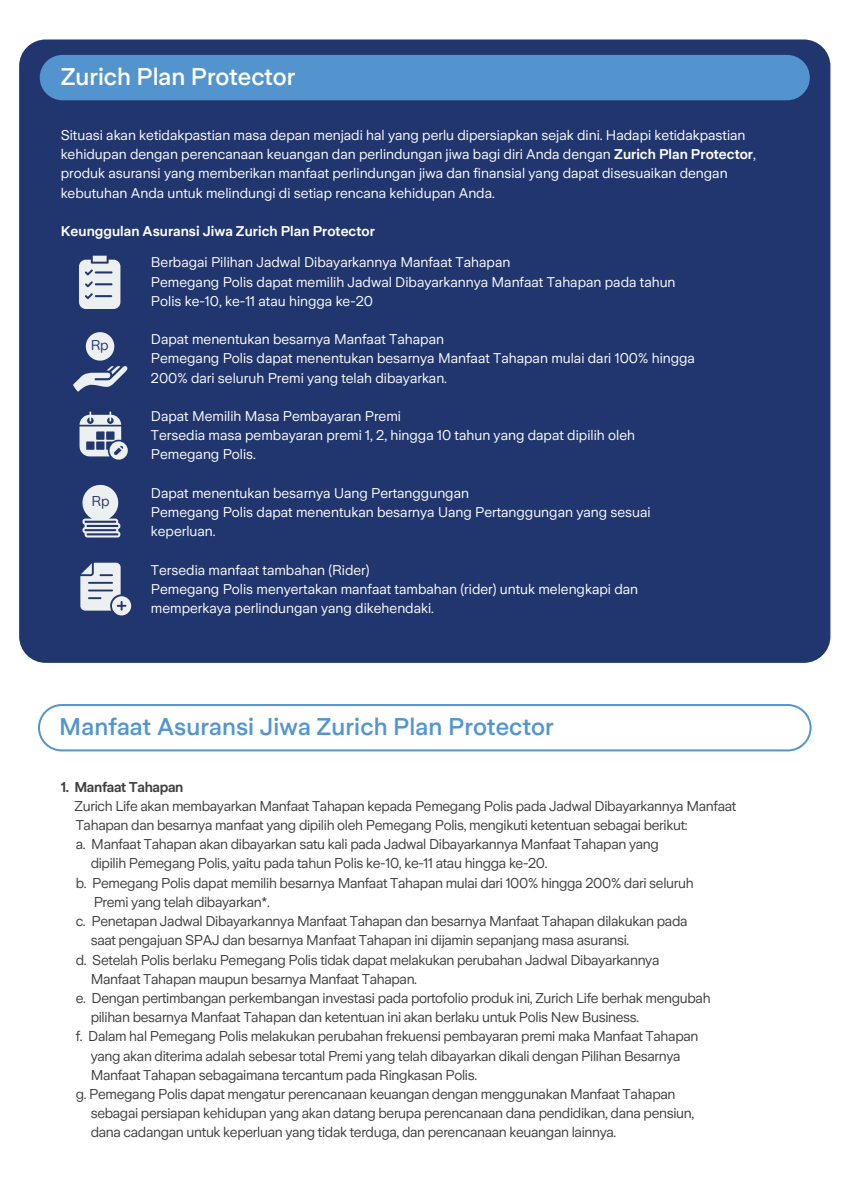
<style>
.page{position:relative;width:851px;height:1191px;background:#fff}
.page>*{position:absolute;margin:0;border:0;box-sizing:border-box;transform-origin:0 0}
.t1{font:500 24px "Zurich Sans";letter-spacing:.005em;color:#5395cf}
.t2{font:500 24px "Zurich Sans";color:#fff}
.t3{font:14.2px "Zurich Sans";letter-spacing:-.025em;color:#3e3e3f}
.t4{font:600 14.2px "Zurich Sans";letter-spacing:-.025em;color:#3e3e3f}
.t5{font:14.2px "Zurich Sans";color:#21366e}
.t6{font:14px/19.2px "Zurich Sans";color:#fff}
.t7{font:600 14px "Zurich Sans";color:#fff}
.s1{font-weight:600}
</style>
<div class="page">
<div style="left:19px;top:39px;width:811px;height:624px;background:#21366e;border-radius:26px"></div>
<div style="left:40px;top:55px;width:769px;height:45px;background:#5394cf;border-radius:23px"></div>
<div style="left:38px;top:704px;width:773px;height:47px;border:2px solid #5395cf;border-radius:23px"></div>
<svg style="left:79px;top:256px;width:41px;height:53px;background:#ccd2dc"></svg>
<svg style="left:79px;top:411px;width:49px;height:48px"></svg>
<svg style="left:80px;top:563px;width:52px;height:53px"></svg>
<svg style="left:73px;top:332px;width:55px;height:60px"></svg>
<div style="left:88px;top:334px;width:24px;height:25px;background:#edf0f1;border-radius:50%"></div>
<svg style="left:82px;top:484px;width:39px;height:53px"></svg>
<div style="left:86px;top:488px;width:30px;height:29px;background:#edf0f1;border-radius:50%"></div>
<h1 class="t2" style="left:61px;top:64px;width:236px">Zurich Plan Protector</h1>
<p class="t6" style="left:61px;top:126px;width:696px">Situasi akan ketidakpastian masa depan menjadi hal yang perlu dipersiapkan sejak dini. Hadapi ketidakpastian kehidupan dengan perencanaan keuangan dan perlindungan jiwa bagi diri Anda dengan <span class="s1">Zurich Plan Protector</span>, produk asuransi yang memberikan manfaat perlindungan jiwa dan finansial yang dapat disesuaikan dengan kebutuhan Anda untuk melindungi di setiap rencana kehidupan Anda.</p>
<p class="t7" style="left:61px;top:223px;width:315px">Keunggulan Asuransi Jiwa Zurich Plan Protector</p>
<p class="t5" style="left:91px;top:337px;width:19px">Rp</p>
<p class="t5" style="left:92px;top:493px;width:19px">Rp</p>
<p class="t6" style="left:151px;top:253px;width:526px">Berbagai Pilihan Jadwal Dibayarkannya Manfaat Tahapan<br>Pemegang Polis dapat memilih Jadwal Dibayarkannya Manfaat Tahapan pada tahun<br>Polis ke-10, ke-11 atau hingga ke-20</p>
<p class="t6" style="left:151px;top:330px;width:545px">Dapat menentukan besarnya Manfaat Tahapan<br>Pemegang Polis dapat menentukan besarnya Manfaat Tahapan mulai dari 100% hingga<br>200% dari seluruh Premi yang telah dibayarkan.</p>
<p class="t6" style="left:151px;top:407px;width:485px">Dapat Memilih Masa Pembayaran Premi<br>Tersedia masa pembayaran premi 1, 2, hingga 10 tahun yang dapat dipilih oleh<br>Pemegang Polis.</p>
<p class="t6" style="left:151px;top:483px;width:501px">Dapat menentukan besarnya Uang Pertanggungan<br>Pemegang Polis dapat menentukan besarnya Uang Pertanggungan yang sesuai keperluan.</p>
<p class="t6" style="left:151px;top:560px;width:488px">Tersedia manfaat tambahan (Rider)<br>Pemegang Polis menyertakan manfaat tambahan (rider) untuk melengkapi dan memperkaya perlindungan yang dikehendaki.</p>
<h1 class="t1" style="left:59px;top:714px;width:496px">Manfaat Asuransi Jiwa Zurich Plan Protector</h1>
<p class="t4" style="left:61px;top:779px;width:124px">1. Manfaat Tahapan</p>
<p class="t3" style="left:75px;top:798px;width:663px">Zurich Life akan membayarkan Manfaat Tahapan kepada Pemegang Polis pada Jadwal Dibayarkannya Manfaat</p>
<p class="t3" style="left:76px;top:817px;width:613px">Tahapan dan besarnya manfaat yang dipilih oleh Pemegang Polis, mengikuti ketentuan sebagai berikut:</p>
<p class="t3" style="left:76px;top:836px;width:584px">a. Manfaat Tahapan akan dibayarkan satu kali pada Jadwal Dibayarkannya Manfaat Tahapan yang</p>
<p class="t3" style="left:91px;top:855px;width:458px">dipilih Pemegang Polis, yaitu pada tahun Polis ke-10, ke-11 atau hingga ke-20.</p>
<p class="t3" style="left:76px;top:875px;width:619px">b. Pemegang Polis dapat memilih besarnya Manfaat Tahapan mulai dari 100% hingga 200% dari seluruh</p>
<p class="t3" style="left:94px;top:894px;width:178px">Premi yang telah dibayarkan*.</p>
<p class="t3" style="left:76px;top:913px;width:613px">c. Penetapan Jadwal Dibayarkannya Manfaat Tahapan dan besarnya Manfaat Tahapan dilakukan pada</p>
<p class="t3" style="left:91px;top:932px;width:540px">saat pengajuan SPAJ dan besarnya Manfaat Tahapan ini dijamin sepanjang masa asuransi.</p>
<p class="t3" style="left:76px;top:952px;width:585px">d. Setelah Polis berlaku Pemegang Polis tidak dapat melakukan perubahan Jadwal Dibayarkannya</p>
<p class="t3" style="left:91px;top:971px;width:328px">Manfaat Tahapan maupun besarnya Manfaat Tahapan.</p>
<p class="t3" style="left:76px;top:990px;width:636px">e. Dengan pertimbangan perkembangan investasi pada portofolio produk ini, Zurich Life berhak mengubah</p>
<p class="t3" style="left:91px;top:1009px;width:550px">pilihan besarnya Manfaat Tahapan dan ketentuan ini akan berlaku untuk Polis New Business.</p>
<p class="t3" style="left:76px;top:1028px;width:624px">f. Dalam hal Pemegang Polis melakukan perubahan frekuensi pembayaran premi maka Manfaat Tahapan</p>
<p class="t3" style="left:91px;top:1048px;width:591px">yang akan diterima adalah sebesar total Premi yang telah dibayarkan dikali dengan Pilihan Besarnya</p>
<p class="t3" style="left:91px;top:1067px;width:388px">Manfaat Tahapan sebagaimana tercantum pada Ringkasan Polis.</p>
<p class="t3" style="left:76px;top:1086px;width:601px">g. Pemegang Polis dapat mengatur perencanaan keuangan dengan menggunakan Manfaat Tahapan</p>
<p class="t3" style="left:91px;top:1105px;width:605px">sebagai persiapan kehidupan yang akan datang berupa perencanaan dana pendidikan, dana pensiun,</p>
<p class="t3" style="left:91px;top:1124px;width:527px">dana cadangan untuk keperluan yang tidak terduga, dan perencanaan keuangan lainnya.</p>
</div>
